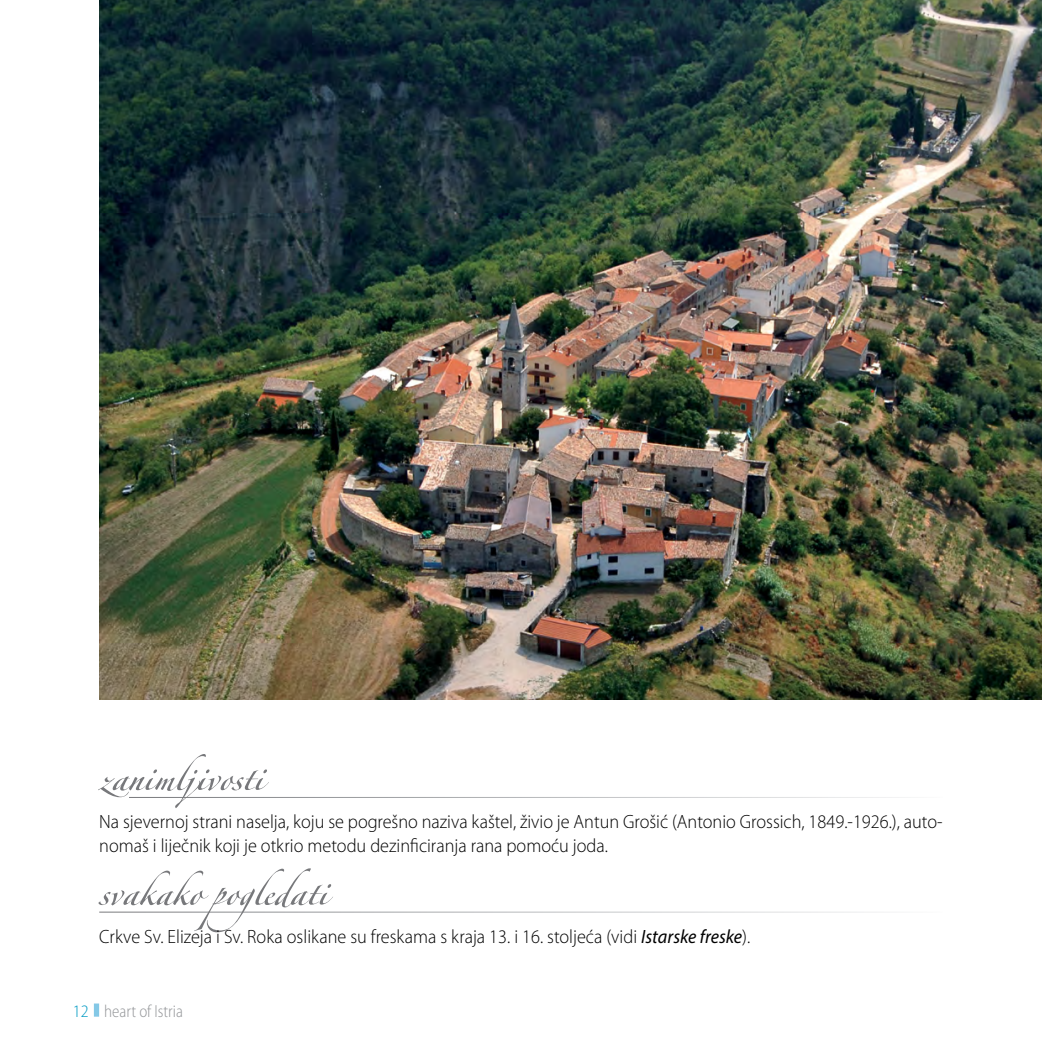
<style>
.page{position:relative;width:1042px;height:1042px;background:#fff}
.page>*{position:absolute;margin:0;border:0;box-sizing:border-box;transform-origin:0 0}
.t1{font:52.5px "Zapfino Forte LT Pro";color:#77787b}
.t2{font:300 19.25px/23.6px "Myriad Pro";color:#000;scale:.95 1}
.t3{font:300 semi-condensed 17.5px "Myriad Pro";color:#939598;scale:.95 1}
.s1{font-weight:400;font-style:italic}
.s2{color:#009ac3}
</style>
<div class="page">
<div style="left:94px;top:1003px;width:5px;height:13px;background:#84c8e6"></div>
<img style="left:99px;top:0;width:943px;height:699px">
<h1 class="t1" style="left:99px;top:741px;width:166px">zanimljivosti</h1>
<p class="t2" style="left:99px;top:810px;width:889px">Na sjevernoj strani naselja, koju se pogrešno naziva kaštel, živio je Antun Grošić (Antonio Grossich, 1849.-1926.), auto&shy;nomaš i liječnik koji je otkrio metodu dezinficiranja rana pomoću joda.</p>
<h1 class="t1" style="left:99px;top:855px;width:230px">svakako pogledati</h1>
<p class="t2" style="left:99px;top:925px;width:687px">Crkve Sv. Elizeja i Sv. Roka oslikane su freskama s kraja 13. i 16. stoljeća (vidi <span class="s1">Istarske freske</span>).</p>
<p class="t3" style="left:73px;top:1000px;width:117px"><span class="s2">12</span> heart of Istria</p>
</div>
